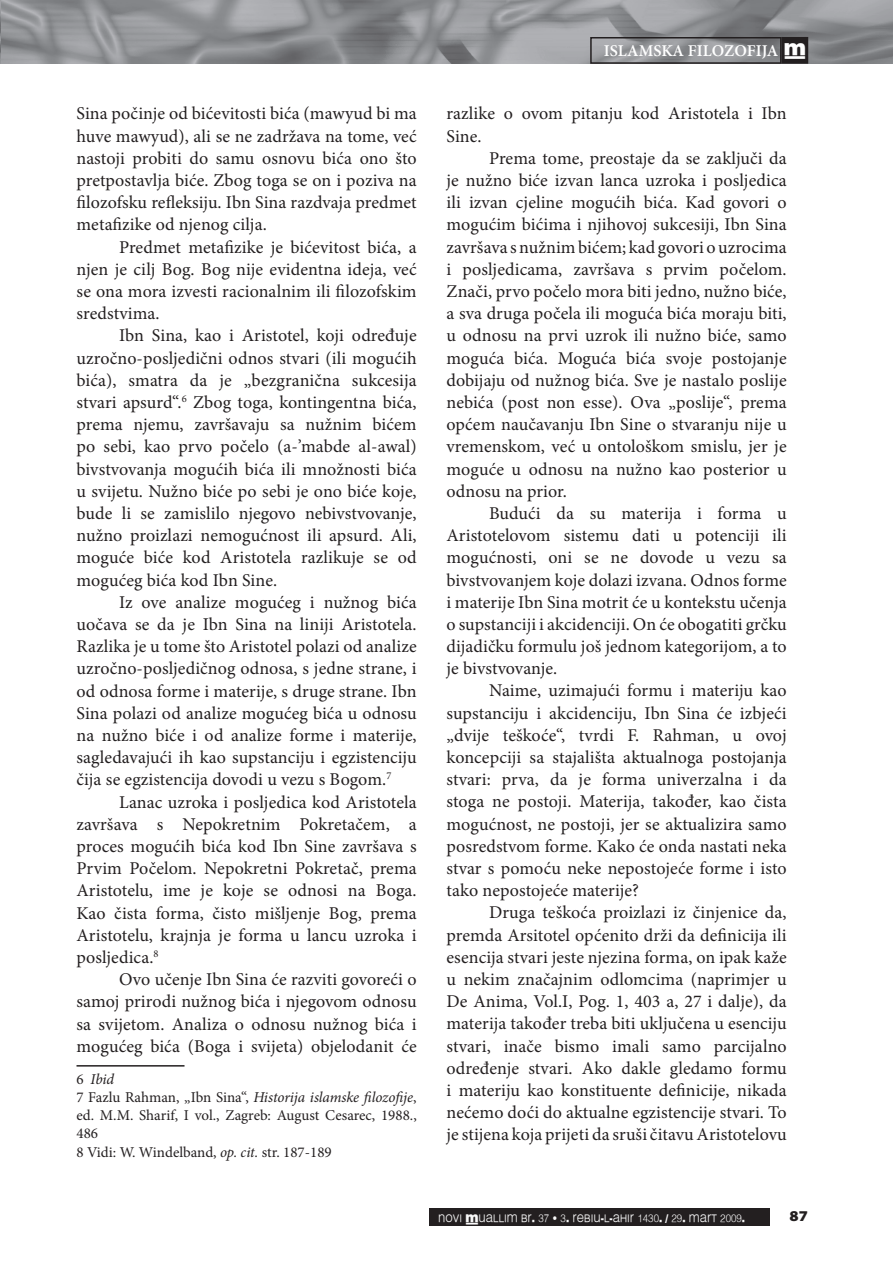
<style>
.page{position:relative;width:893px;height:1263px;background:#fff}
.page>*{position:absolute;margin:0;border:0;box-sizing:border-box;transform-origin:0 0}
.t1{font:18px/22.2px "Minion Pro";letter-spacing:.005em;color:#231f20;text-align:justify}
.t2{font:600 16.5px "Minion Pro";color:#fff}
.t3{font:15px/18.1px "Minion Pro";color:#231f20}
.t4{font:900 semi-expanded 15px "Myriad Pro";color:#231f20}
.t5{font:10.8px "Muallim";color:#f9f9f9;scale:.91 1}
.s1{font-style:italic}
.s2{font-family:"Muallim";font-weight:400}
</style>
<div class="page">
<img style="left:0;top:0;width:893px;height:64px">
<div style="left:782px;top:38px;width:25px;height:25px;background:#231f20"></div>
<div style="left:781px;top:37px;width:27px;height:27px;border:2px solid #231f20"></div>
<div style="left:590px;top:37px;width:191px;height:27px;border:2px solid #231f20"></div>
<div style="left:429px;top:1208px;width:340px;height:17px;background:#231f20"></div>
<hr style="left:76px;top:1065px;width:108px;height:1px;background:#231f20">
<p class="t1" style="left:76px;top:103px;width:342px">Sina počinje od bićevitosti bića (mawyud bi ma huve mawyud), ali se ne zadržava na tome, već nastoji probiti do samu osnovu bića ono što pretpostavlja biće. Zbog toga se on i poziva na filozofsku refleksiju. Ibn Sina razdvaja predmet metafizike od njenog cilja.</p>
<p class="t1" style="left:76px;top:236px;width:342px;text-indent:43px">Predmet metafizike je bićevitost bića, a njen je cilj Bog. Bog nije evidentna ideja, već se ona mora izvesti racionalnim ili filozofskim sredstvima.</p>
<p class="t1" style="left:76px;top:325px;width:342px;text-indent:43px">Ibn Sina, kao i Aristotel, koji određuje uzročno-posljedični odnos stvari (ili mogućih bića), smatra da je „bezgranična sukcesija stvari apsurd“.<sup>6</sup> Zbog toga, kontingentna bića, prema njemu, završavaju sa nužnim bićem po sebi, kao prvo počelo (a-’mabde al-awal) bivstvovanja mogućih bića ili množnosti bića u svijetu. Nužno biće po sebi je ono biće koje, bude li se zamislilo njegovo nebivstvovanje, nužno proizlazi nemogućnost ili apsurd. Ali, moguće biće kod Aristotela razlikuje se od mogućeg bića kod Ibn Sine.</p>
<p class="t1" style="left:77px;top:591px;width:342px;text-indent:43px">Iz ove analize mogućeg i nužnog bića uočava se da je Ibn Sina na liniji Aristotela.<br>Razlika je u tome što Aristotel polazi od analize uzročno-posljedičnog odnosa, s jedne strane, i od odnosa forme i materije, s druge strane. Ibn Sina polazi od analize mogućeg bića u odnosu na nužno biće i od analize forme i materije, sagledavajući ih kao supstanciju i egzistenciju čija se egzistencija dovodi u vezu s Bogom.<sup>7</sup></p>
<p class="t1" style="left:77px;top:791px;width:342px;text-indent:43px">Lanac uzroka i posljedica kod Aristotela završava s Nepokretnim Pokretačem, a proces mogućih bića kod Ibn Sine završava s Prvim Počelom. Nepokretni Pokretač, prema Aristotelu, ime je koje se odnosi na Boga.<br>Kao čista forma, čisto mišljenje Bog, prema Aristotelu, krajnja je forma u lancu uzroka i posljedica.<sup>8</sup></p>
<p class="t1" style="left:76px;top:968px;width:342px;text-indent:43px">Ovo učenje Ibn Sina će razviti govoreći o samoj prirodi nužnog bića i njegovom odnosu sa svijetom. Analiza o odnosu nužnog bića i mogućeg bića (Boga i svijeta) objelodanit će</p>
<p class="t3" style="left:76px;top:1070px;width:342px">6 <span class="s1">Ibid<br></span>7 Fazlu Rahman, „Ibn Sina“, <span class="s1">Historija islamske filozofije</span>, ed. M.M. Sharif, I vol., Zagreb: August Cesarec, 1988., 486<br>8 Vidi: W. Windelband, <span class="s1">op. cit.</span> str. 187-189</p>
<p class="t2" style="left:604px;top:40px;width:204px">ISLAMSKA FILOZOFIJA <span class="s2">†</span></p>
<p class="t1" style="left:446px;top:103px;width:342px">razlike o ovom pitanju kod Aristotela i Ibn<br>Sine.</p>
<p class="t1" style="left:446px;top:147px;width:342px;text-indent:43px">Prema tome, preostaje da se zaključi da je nužno biće izvan lanca uzroka i posljedica ili izvan cjeline mogućih bića. Kad govori o mogućim bićima i njihovoj sukcesiji, Ibn Sina završava s nužnim bićem; kad govori o uzrocima i posljedicama, završava s prvim počelom.<br>Znači, prvo počelo mora biti jedno, nužno biće, a sva druga počela ili moguća bića moraju biti, u odnosu na prvi uzrok ili nužno biće, samo moguća bića. Moguća bića svoje postojanje dobijaju od nužnog bića. Sve je nastalo poslije nebića (post non esse). Ova „poslije“, prema općem naučavanju Ibn Sine o stvaranju nije u vremenskom, već u ontološkom smislu, jer je moguće u odnosu na nužno kao posterior u odnosu na prior.</p>
<p class="t1" style="left:446px;top:502px;width:342px;text-indent:43px">Budući da su materija i forma u Aristotelovom sistemu dati u potenciji ili mogućnosti, oni se ne dovode u vezu sa bivstvovanjem koje dolazi izvana. Odnos forme i materije Ibn Sina motrit će u kontekstu učenja o supstanciji i akcidenciji. On će obogatiti grčku dijadičku formulu još jednom kategorijom, a to je bivstvovanje.</p>
<p class="t1" style="left:446px;top:680px;width:342px;text-indent:43px">Naime, uzimajući formu i materiju kao supstanciju i akcidenciju, Ibn Sina će izbjeći „dvije teškoće“, tvrdi F. Rahman, u ovoj koncepciji sa stajališta aktualnoga postojanja stvari: prva, da je forma univerzalna i da stoga ne postoji. Materija, također, kao čista mogućnost, ne postoji, jer se aktualizira samo posredstvom forme. Kako će onda nastati neka stvar s pomoću neke nepostojeće forme i isto tako nepostojeće materije?</p>
<p class="t1" style="left:446px;top:902px;width:342px;text-indent:43px">Druga teškoća proizlazi iz činjenice da, premda Arsitotel općenito drži da definicija ili esencija stvari jeste njezina forma, on ipak kaže u nekim značajnim odlomcima (naprimjer u De Anima, Vol.I, Pog. 1, 403 a, 27 i dalje), da materija također treba biti uključena u esenciju stvari, inače bismo imali samo parcijalno određenje stvari. Ako dakle gledamo formu i materiju kao konstituente definicije, nikada nećemo doći do aktualne egzistencije stvari. To je stijena koja prijeti da sruši čitavu Aristotelovu</p>
<p class="t5" style="left:438px;top:1210px;width:339px">NOVI †UALLIM BR. 37 • 3. REBIU-L-AHIR 1430. / 29. MART 2009.</p>
<p class="t4" style="left:789px;top:1208px;width:20px">87</p>
</div>
